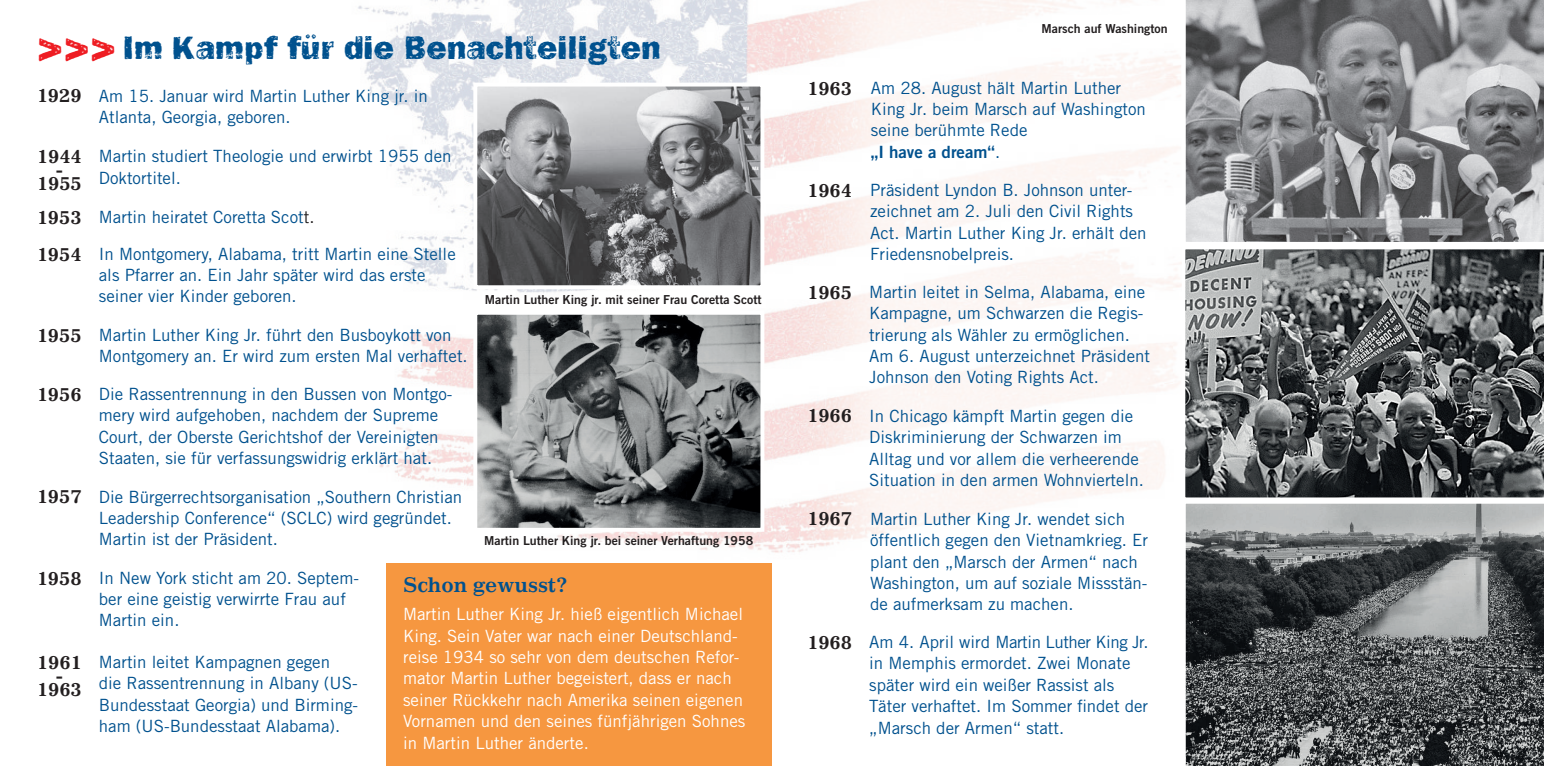
<style>
.page{position:relative;width:1544px;height:766px;background:#fff}
.page>*{position:absolute;margin:0;border:0;box-sizing:border-box;transform-origin:0 0}
.t1{font:45px "Frankie";color:#ee1d23}
.t2{font:33.75px "Frankie";color:#00518e}
.t3{font:700 20.25px "Impressum Std";color:#231f20}
.t4{font:700 20.25px "Impressum Std";color:#00518e}
.t5{font:16.88px/21.4px "Trade Gothic LT Std";color:#00518e}
.t6{font:16.88px/21.4px "Trade Gothic LT Std";color:#fff}
.t7{font:16.88px "Trade Gothic LT Std Bd 2";color:#00518e}
.t8{font:12.38px "Trade Gothic LT Std Bd 2";color:#231f20}
.s1{font-family:"Impressum Std";font-weight:700;font-size:20.25px;color:#231f20}
.s2{color:#231f20}
.s3{font-family:"Trade Gothic LT Std"}
</style>
<div class="page">
<img style="left:358px;top:0;width:823px;height:553px">
<div style="left:386px;top:563px;width:386px;height:202px;background:#f69740"></div>
<svg style="left:1185px;top:503px;width:358px;height:262px;background:#606364"></svg>
<svg style="left:1185px;top:0;width:358px;height:242px;background:#8b8c8e"></svg>
<svg style="left:1181px;top:249px;width:362px;height:249px;background:#616466"></svg>
<img style="left:478px;top:88px;width:281px;height:196px">
<div style="left:473px;top:83px;width:291px;height:206px;border:4px solid #fff"></div>
<img style="left:478px;top:316px;width:281px;height:210px">
<div style="left:473px;top:311px;width:291px;height:220px;border:4px solid #fff"></div>
<h2 class="t2" style="left:123px;top:28px;width:539px">Im Kampf für die Benachteiligten</h2>
<p class="t5" style="left:99px;top:85px;width:331px">Am 15. Januar wird Martin Luther King jr. in<br>Atlanta, Georgia, geboren.</p>
<h1 class="t1" style="left:37px;top:21px;width:81px">&gt;&gt;&gt;</h1>
<p class="t3" style="left:37px;top:83px;width:47px">1929</p>
<p class="t5" style="left:99px;top:145px;width:354px">Martin studiert Theologie und erwirbt 1955 den<br>Doktortitel.</p>
<p class="t3" style="left:37px;top:144px;width:47px">1944</p>
<p class="t3" style="left:55px;top:157px;width:9px">-</p>
<p class="t3" style="left:37px;top:171px;width:47px">1955</p>
<p class="t5" style="left:99px;top:198px;width:358px;line-height:36.7px;text-indent:-62px"><span class="s1">1953</span> Martin heiratet Coretta Scot<span class="s2">t.<br></span>In Montgomery, Alabama, tritt Martin eine Stelle</p>
<p class="t5" style="left:99px;top:264px;width:328px">als Pfarrer an. Ein Jahr später wird das erste seiner vier Kinder geboren.</p>
<p class="t3" style="left:37px;top:241px;width:47px">1954</p>
<p class="t3" style="left:37px;top:322px;width:47px">1955</p>
<p class="t5" style="left:99px;top:324px;width:370px">Martin Luther King Jr. führt den Busboykott von<br>Montgomery an. Er wird zum ersten Mal verhaftet.</p>
<p class="t3" style="left:37px;top:381px;width:47px">1956</p>
<p class="t5" style="left:99px;top:383px;width:355px">Die Rassentrennung in den Bussen von Montgo&shy;mery wird aufgehoben, nachdem der Supreme Court, der Oberste Gerichtshof der Vereinigten Staaten, sie für verfassungswidrig erklärt hat.</p>
<p class="t3" style="left:37px;top:483px;width:47px">1957</p>
<p class="t5" style="left:99px;top:485px;width:365px">Die Bürgerrechtsorganisation „Southern Christian<br>Leadership Conference“ (SCLC) wird gegründet.<br>Martin ist der Präsident.</p>
<p class="t8" style="left:485px;top:291px;width:278px">Martin Luther King jr. mit seiner Frau Coretta Scott</p>
<p class="t8" style="left:484px;top:533px;width:271px">Martin Luther King jr. bei seiner Verhaftung 1958</p>
<p class="t3" style="left:37px;top:565px;width:47px">1958</p>
<p class="t3" style="left:37px;top:649px;width:47px">1961</p>
<p class="t3" style="left:55px;top:663px;width:9px">-</p>
<p class="t3" style="left:37px;top:676px;width:47px">1963</p>
<p class="t5" style="left:99px;top:566px;width:262px">In New York sticht am 20. Septem&shy;ber eine geistig verwirrte Frau auf<br>Martin ein.</p>
<p class="t5" style="left:99px;top:651px;width:261px">Martin leitet Kampagnen gegen<br>die Rassentrennung in Albany (US-Bundesstaat Georgia) und Birming&shy;ham (US-Bundesstaat Alabama).</p>
<p class="t4" style="left:403px;top:572px;width:166px">Schon gewusst?</p>
<p class="t6" style="left:403px;top:603px;width:344px">Martin Luther King Jr. hieß eigentlich Michael King. Sein Vater war nach einer Deutschland&shy;reise 1934 so sehr von dem deutschen Refor&shy;mator Martin Luther begeistert, dass er nach seiner Rückkehr nach Amerika seinen eigenen Vornamen und den seines fünfjährigen Sohnes in Martin Luther änderte.</p>
<p class="t8" style="left:1041px;top:21px;width:128px">Marsch auf Washington</p>
<p class="t3" style="left:807px;top:75px;width:47px">1963</p>
<p class="t5" style="left:871px;top:77px;width:276px">Am 28. August hält Martin Luther<br>King Jr. beim Marsch auf Washington seine berühmte Rede</p>
<p class="t7" style="left:871px;top:141px;width:131px">„I have a dream“<span class="s3">.</span></p>
<p class="t3" style="left:807px;top:177px;width:47px">1964</p>
<p class="t5" style="left:870px;top:179px;width:278px">Präsident Lyndon B. Johnson unter&shy;zeichnet am 2. Juli den Civil Rights<br>Act. Martin Luther King Jr. erhält den<br>Friedensnobelpreis.</p>
<p class="t3" style="left:807px;top:279px;width:47px">1965</p>
<p class="t5" style="left:869px;top:281px;width:282px">Martin leitet in Selma, Alabama, eine Kampagne, um Schwarzen die Regis&shy;trierung als Wähler zu ermöglichen.<br>Am 6. August unterzeichnet Präsident Johnson den Voting Rights Act.</p>
<p class="t3" style="left:807px;top:402px;width:47px">1966</p>
<p class="t5" style="left:869px;top:404px;width:276px">In Chicago kämpft Martin gegen die Diskriminierung der Schwarzen im Alltag und vor allem die verheerende Situation in den armen Wohnvierteln.</p>
<p class="t3" style="left:807px;top:505px;width:47px">1967</p>
<p class="t5" style="left:870px;top:508px;width:279px">Martin Luther King Jr. wendet sich öffentlich gegen den Vietnamkrieg. Er plant den „Marsch der Armen“ nach Washington, um auf soziale Missstän&shy;de aufmerksam zu machen.</p>
<p class="t3" style="left:807px;top:629px;width:47px">1968</p>
<p class="t5" style="left:869px;top:630px;width:281px">Am 4. April wird Martin Luther King Jr. in Memphis ermordet. Zwei Monate später wird ein weißer Rassist als Täter verhaftet. Im Sommer findet der „Marsch der Armen“ statt.</p>
</div>
